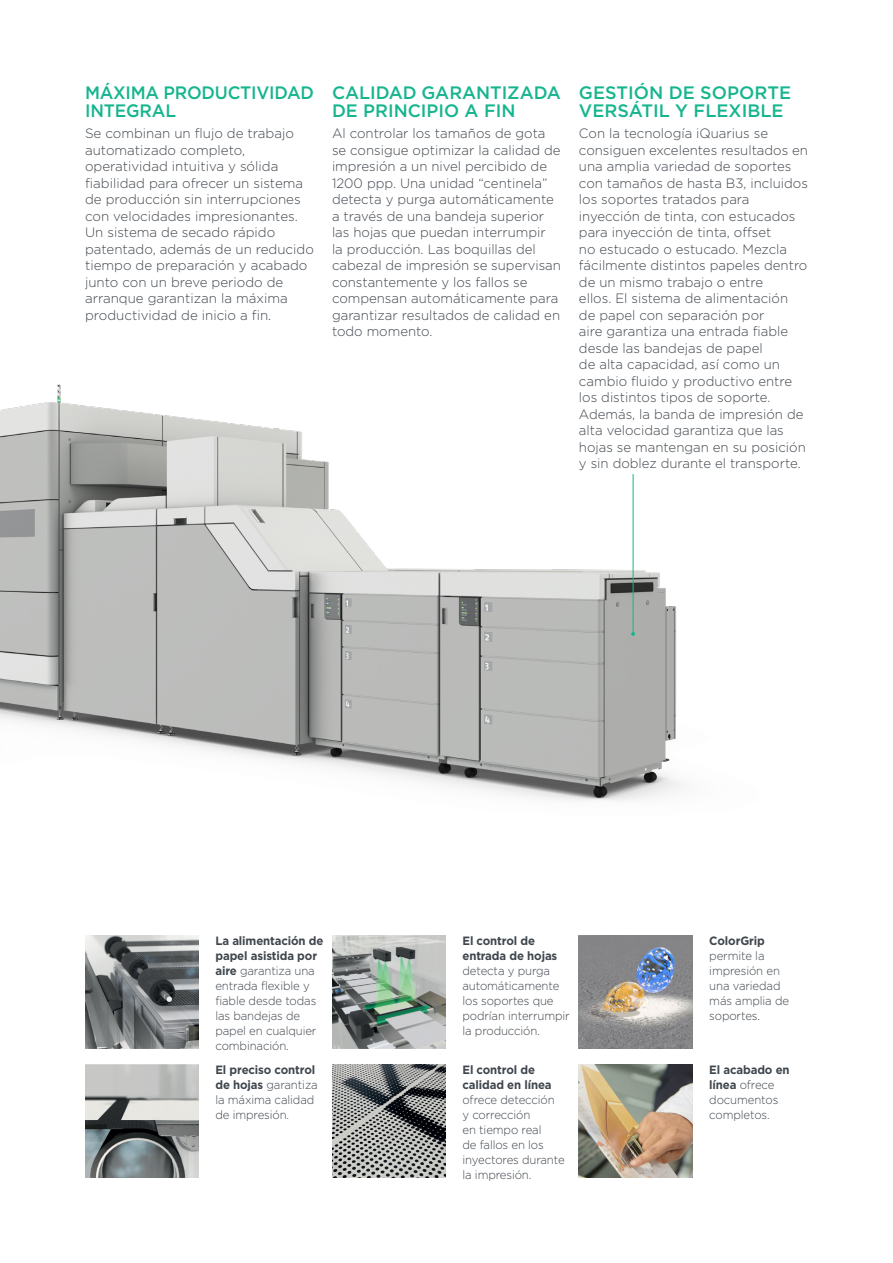
<style>
.page{position:relative;width:893px;height:1263px;background:#fff}
.page>*{position:absolute;margin:0;border:0;box-sizing:border-box;transform-origin:0 0}
.t1{font:500 18px/18px "Gotham";letter-spacing:-.005em;color:#16b58e}
.t2{font:500 18px/18px "Gotham";letter-spacing:-.005em;color:#16b58e;scale:.96 1}
.t3{font:300 13.5px/16.5px "Gotham";color:#3f464d}
.t4{font:300 12px/15px "Gotham";letter-spacing:-.01em;color:#3f464d;scale:.95 1}
.s1{font-weight:700}
</style>
<div class="page">
<img style="left:0;top:384px;width:683px;height:417px">
<img style="left:85px;top:936px;width:113px;height:113px">
<img style="left:332px;top:936px;width:113px;height:113px">
<img style="left:85px;top:1065px;width:113px;height:113px">
<img style="left:332px;top:1065px;width:113px;height:113px">
<img style="left:579px;top:1065px;width:113px;height:113px">
<img style="left:579px;top:936px;width:113px;height:113px">
<hr style="left:633px;top:474px;width:1px;height:160px;background:#16b58e">
<svg style="left:631px;top:632px;width:4px;height:4px"></svg>
<p class="t2" style="left:85px;top:84px;width:240px">MÁXIMA PRODUCTIVIDAD<br>INTEGRAL</p>
<p class="t3" style="left:85px;top:125px;width:230px">Se combinan un flujo de trabajo automatizado completo, operatividad intuitiva y sólida fiabilidad para ofrecer un sistema de producción sin interrupciones con velocidades impresionantes.<br>Un sistema de secado rápido patentado, además de un reducido tiempo de preparación y acabado junto con un breve periodo de arranque garantizan la máxima productividad de inicio a fin.</p>
<p class="t1" style="left:332px;top:84px;width:230px">CALIDAD GARANTIZADA<br>DE PRINCIPIO A FIN</p>
<p class="t3" style="left:332px;top:125px;width:230px">Al controlar los tamaños de gota se consigue optimizar la calidad de impresión a un nivel percibido de<br>1200 ppp. Una unidad “centinela” detecta y purga automáticamente a través de una bandeja superior las hojas que puedan interrumpir<br>la producción. Las boquillas del cabezal de impresión se supervisan constantemente y los fallos se compensan automáticamente para garantizar resultados de calidad en todo momento.</p>
<p class="t1" style="left:579px;top:84px;width:214px">GESTIÓN DE SOPORTE<br>VERSÁTIL Y FLEXIBLE</p>
<p class="t3" style="left:579px;top:125px;width:230px">Con la tecnología iQuarius se consiguen excelentes resultados en una amplia variedad de soportes con tamaños de hasta B3, incluidos los soportes tratados para inyección de tinta, con estucados para inyección de tinta, offset<br>no estucado o estucado. Mezcla fácilmente distintos papeles dentro de un mismo trabajo o entre<br>ellos. El sistema de alimentación de papel con separación por<br>aire garantiza una entrada fiable desde las bandejas de papel<br>de alta capacidad, así como un cambio fluido y productivo entre los distintos tipos de soporte.<br>Además, la banda de impresión de alta velocidad garantiza que las hojas se mantengan en su posición y sin doblez durante el transporte.</p>
<p class="t4" style="left:215px;top:933px;width:115px"><span class="s1">La alimentación de papel asistida por aire</span> garantiza una entrada flexible y fiable desde todas las bandejas de papel en cualquier combinación.</p>
<p class="t4" style="left:462px;top:933px;width:114px"><span class="s1">El control de entrada de hojas </span>detecta y purga automáticamente los soportes que podrían interrumpir la producción.</p>
<p class="t4" style="left:215px;top:1062px;width:109px"><span class="s1">El preciso control de hojas</span> garantiza la máxima calidad de impresión.</p>
<p class="t4" style="left:462px;top:1062px;width:109px"><span class="s1">El control de calidad en línea </span>ofrece detección<br>y corrección<br>en tiempo real<br>de fallos en los inyectores durante la impresión.</p>
<p class="t4" style="left:709px;top:1062px;width:86px"><span class="s1">El acabado en línea</span> ofrece documentos completos.</p>
<p class="t4" style="left:709px;top:933px;width:86px"><span class="s1">ColorGrip </span>permite la impresión en una variedad más amplia de soportes.</p>
</div>
